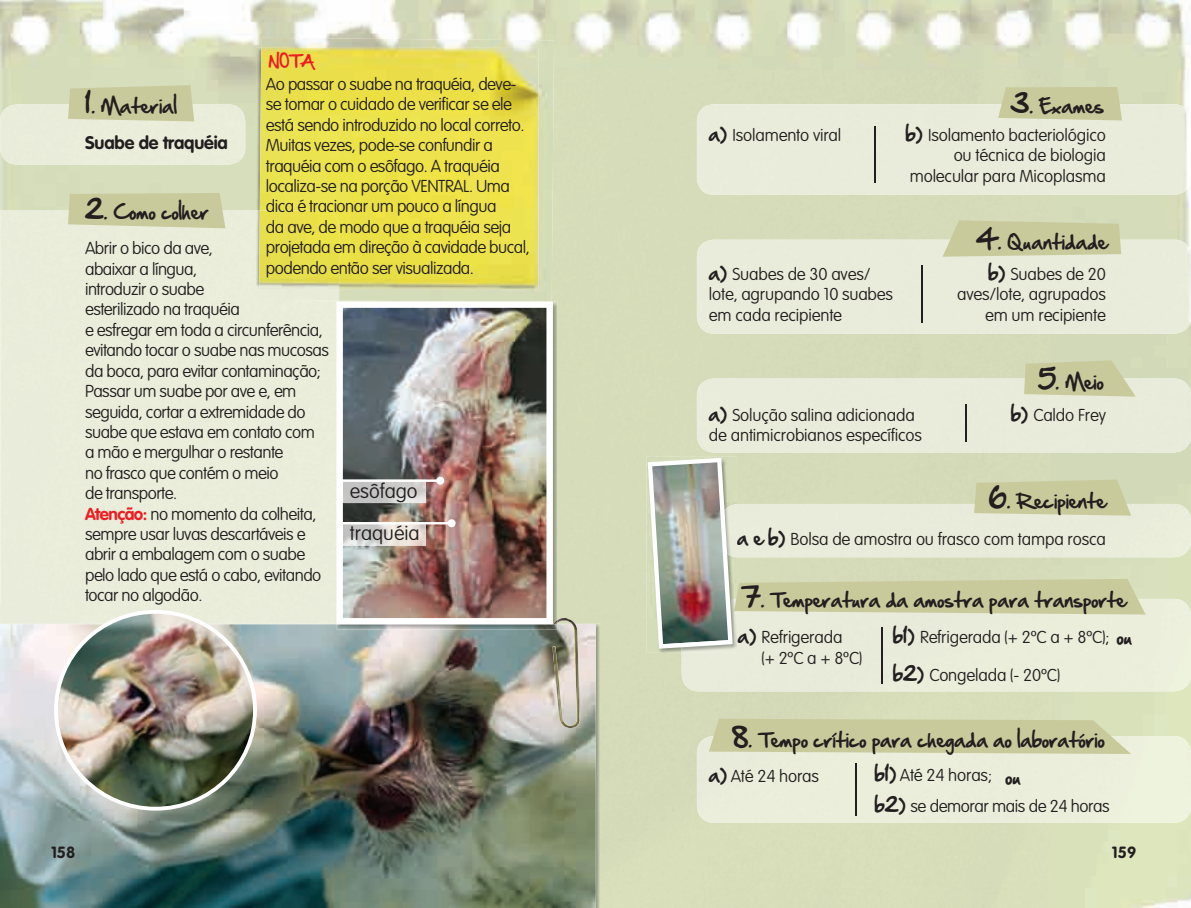
<style>
.page{position:relative;width:1191px;height:908px;background:#fff}
.page>*{position:absolute;margin:0;border:0;box-sizing:border-box;transform-origin:0 0}
.t1{font:100 20px/42.6px "VAG Rounded";color:#231f20}
.t2{font:18px "Hand Of Sean";color:#231f20}
.t3{font:700 18px "VAG Rounded";letter-spacing:-.01em;color:#231f20}
.t4{font:100 17px/20.4px "VAG Rounded";letter-spacing:-.03em;color:#231f20}
.t5{font:100 17px/20.4px "VAG Rounded";letter-spacing:-.01em;color:#231f20}
.t6{font:700 16px "VAG Rounded";color:#231f20}
.t7{font:16px "Hand Of Sean";color:#ee1d23}
.s1{font-size:24px}
.s2{font-weight:700;color:#ee1d23}
.s3{font-family:"Hand Of Sean";font-weight:400;font-size:18px}
</style>
<div class="page">
<img style="left:0;top:0;width:280px;height:210px">
<img style="left:280px;top:0;width:910px;height:70px">
<div style="left:1050px;top:70px;width:141px;height:837px;background:#d9e1bb"></div>
<div style="left:0;top:104px;width:245px;height:60px;background:#e9edda"></div>
<div style="left:0;top:210px;width:337px;height:413px;background:#e9edda"></div>
<div style="left:697px;top:239px;width:494px;height:94px;background:#e9ecda"></div>
<div style="left:697px;top:378px;width:494px;height:74px;background:#e9ecda"></div>
<div style="left:1145px;top:503px;width:46px;height:54px;background:#eaeeda"></div>
<div style="left:681px;top:598px;width:510px;height:93px;background:#eaeeda"></div>
<div style="left:697px;top:735px;width:494px;height:87px;background:#eaeeda"></div>
<div style="left:697px;top:104px;width:494px;height:91px;background:#e9ecda"></div>
<svg style="left:68px;top:193px;width:157px;height:35px;background:#cbcca0"></svg>
<svg style="left:68px;top:85px;width:126px;height:36px;background:#cacc9f"></svg>
<svg style="left:942px;top:220px;width:179px;height:36px;background:#cbcca0"></svg>
<svg style="left:1024px;top:360px;width:111px;height:36px;background:#cbcda2"></svg>
<svg style="left:998px;top:87px;width:124px;height:33px;background:#cacb9f"></svg>
<svg style="left:709px;top:718px;width:422px;height:35px;background:#cbcca0"></svg>
<hr style="left:921px;top:265px;width:1px;height:57px;background:#231f20">
<hr style="left:965px;top:404px;width:1px;height:37px;background:#231f20">
<hr style="left:881px;top:627px;width:1px;height:57px;background:#231f20">
<hr style="left:855px;top:762px;width:1px;height:53px;background:#231f20">
<hr style="left:874px;top:126px;width:1px;height:56px;background:#231f20">
<img style="left:646px;top:456px;width:91px;height:196px">
<img style="left:681px;top:648px;width:56px;height:4px">
<img style="left:0;top:624px;width:595px;height:283px">
<img style="left:261px;top:38px;width:293px;height:263px">
<img style="left:259px;top:210px;width:80px;height:90px">
<img style="left:54px;top:609px;width:203px;height:201px">
<svg style="left:647px;top:457px;width:498px;height:191px;background:#d2d5bb"></svg>
<img style="left:552px;top:618px;width:28px;height:109px">
<img style="left:552px;top:301px;width:5px;height:322px">
<img style="left:337px;top:624px;width:220px;height:5px">
<svg style="left:553px;top:619px;width:19px;height:5px"></svg>
<img style="left:337px;top:301px;width:215px;height:318px">
<hr style="left:342px;top:479px;width:98px;height:2px;background:#fff">
<div style="left:436px;top:476px;width:8px;height:8px;background:#fff;border-radius:50%"></div>
<hr style="left:342px;top:522px;width:109px;height:2px;background:#fff">
<div style="left:447px;top:519px;width:8px;height:8px;background:#fff;border-radius:50%"></div>
<svg style="left:342px;top:479px;width:84px;height:24px;background:#cfcfce"></svg>
<svg style="left:342px;top:524px;width:84px;height:21px;background:#dcd8d4"></svg>
<p class="t7" style="left:269px;top:46px;width:47px;rotate:1deg">NOTA</p>
<p class="t4" style="left:266px;top:74px;width:265px">Ao passar o suabe na traquéia, deve&shy;se tomar o cuidado de verificar se ele está sendo introduzido no local correto.<br>Muitas vezes, pode-se confundir a traquéia com o esôfago. A traquéia localiza-se na porção VENTRAL. Uma dica é tracionar um pouco a língua<br>da ave, de modo que a traquéia seja projetada em direção à cavidade bucal, podendo então ser visualizada.</p>
<p class="t2" style="left:85px;top:90px;width:93px"><span class="s1">1</span>. Material</p>
<p class="t3" style="left:85px;top:132px;width:144px">Suabe de traquéia</p>
<p class="t2" style="left:85px;top:196px;width:125px"><span class="s1">2</span>. Como colher</p>
<p class="t4" style="left:85px;top:238px;width:245px">Abrir o bico da ave,<br>abaixar a língua,<br>introduzir o suabe<br>esterilizado na traquéia<br>e esfregar em toda a circunferência, evitando tocar o suabe nas mucosas da boca, para evitar contaminação;<br>Passar um suabe por ave e, em seguida, cortar a extremidade do suabe que estava em contato com<br>a mão e mergulhar o restante<br>no frasco que contém o meio<br>de transporte.<br><span class="s2">Atenção:</span> no momento da colheita, sempre usar luvas descartáveis e abrir a embalagem com o suabe pelo lado que está o cabo, evitando tocar no algodão.</p>
<p class="t1" style="left:350px;top:469px;width:71px">esôfago traquéia</p>
<p class="t6" style="left:51px;top:842px;width:26px">158</p>
<p class="t2" style="left:1010px;top:90px;width:95px"><span class="s1">3</span>. Exames</p>
<p class="t5" style="left:709px;top:124px;width:134px"><span class="s3">a)</span> Isolamento viral</p>
<p class="t5" style="left:906px;top:124px;width:201px;text-align:right"><span class="s3">b)</span> Isolamento bacteriológico ou técnica de biologia molecular para Micoplasma</p>
<p class="t5" style="left:709px;top:263px;width:186px"><span class="s3">a)</span> Suabes de 30 aves/ lote, agrupando 10 suabes em cada recipiente</p>
<p class="t5" style="left:709px;top:404px;width:214px"><span class="s3">a)</span> Solução salina adicionada de antimicrobianos específicos</p>
<p class="t2" style="left:976px;top:225px;width:133px"><span class="s1">4</span>. Quantidade</p>
<p class="t5" style="left:957px;top:263px;width:150px;text-align:right"><span class="s3">b)</span> Suabes de 20 aves/lote, agrupados em um recipiente</p>
<p class="t2" style="left:1039px;top:365px;width:66px"><span class="s1">5</span>. Meio</p>
<p class="t5" style="left:1011px;top:404px;width:96px"><span class="s3">b)</span> Caldo Frey</p>
<p class="t2" style="left:989px;top:485px;width:118px"><span class="s1">6</span>. Recipiente</p>
<p class="t5" style="left:737px;top:528px;width:370px"><span class="s3">a e b)</span> Bolsa de amostra ou frasco com tampa rosca</p>
<p class="t2" style="left:744px;top:583px;width:383px"><span class="s1">7</span>. Temperatura da amostra para transporte</p>
<p class="t5" style="left:761px;top:626px;width:102px;text-indent:-23px"><span class="s3">a)</span> Refrigerada<br>(+ 2ºC a + 8ºC)</p>
<p class="t5" style="left:893px;top:626px;width:240px"><span class="s3">b1)</span> Refrigerada (+ 2ºC a + 8ºC); <span class="s3">ou</span></p>
<p class="t5" style="left:893px;top:664px;width:168px"><span class="s3">b2)</span> Congelada (- 20ºC)</p>
<p class="t2" style="left:732px;top:723px;width:374px"><span class="s1">8</span>. Tempo crítico para chegada ao laboratório</p>
<p class="t5" style="left:709px;top:765px;width:112px"><span class="s3">a)</span> Até 24 horas</p>
<p class="t4" style="left:874px;top:759px;width:236px;line-height:31px"><span class="s3">b1)</span> Até 24 horas;<br><span class="s3">b2)</span> se demorar mais de 24 horas</p>
<p class="t2" style="left:1005px;top:760px;width:17px">ou</p>
<p class="t6" style="left:1112px;top:842px;width:26px">159</p>
</div>
